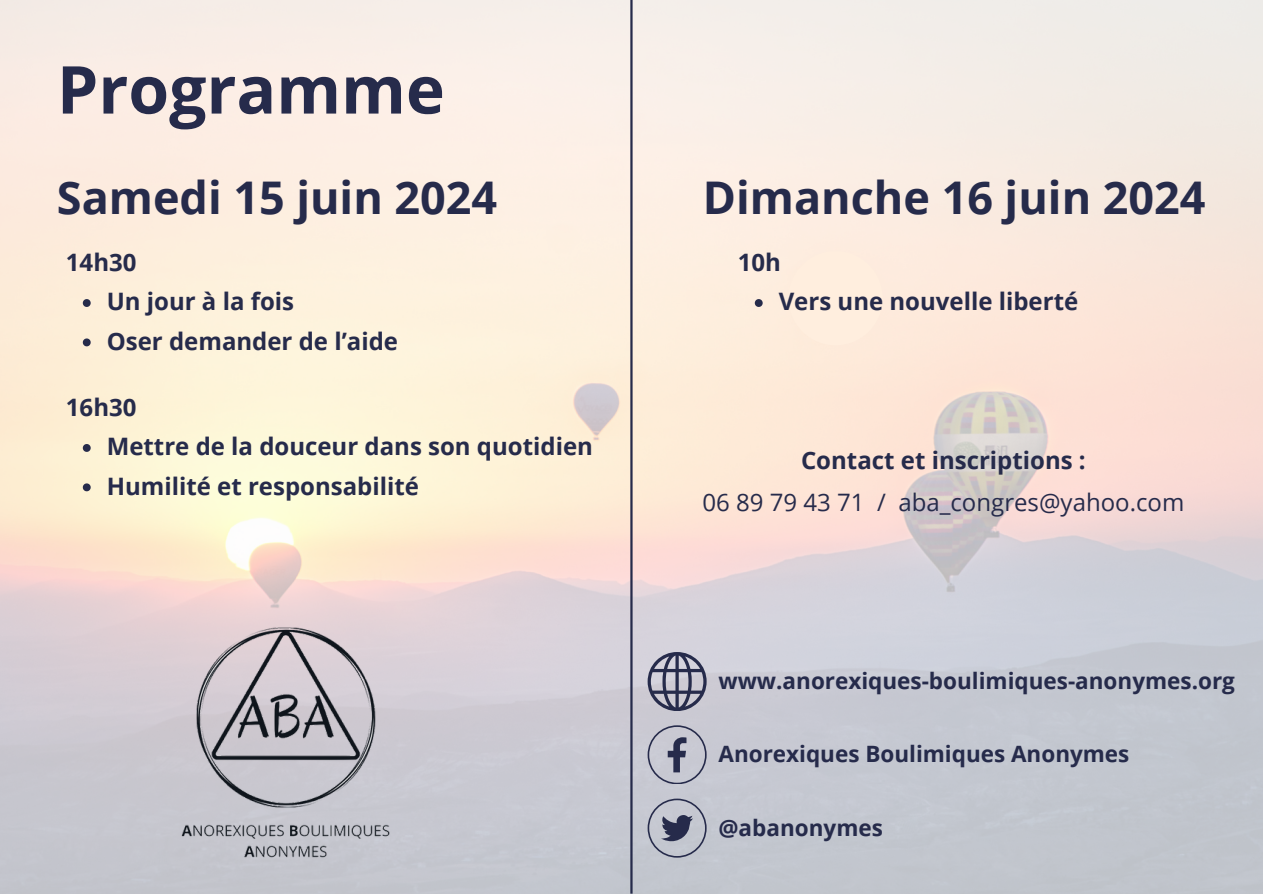
<style>
.page{position:relative;width:1263px;height:894px;background:#fff}
.page>*{position:absolute;margin:0;border:0;box-sizing:border-box;transform-origin:0 0}
.t1{font:700 66px "Open Sans";color:#262b4b}
.t2{font:700 45px "Open Sans";color:#262b4b}
.t3{font:700 24px "Open Sans";color:#262b4b}
.t4{font:24px "Open Sans";color:#262b4b}
.t5{font:700 22.5px "Open Sans";color:#262b4b}
</style>
<div class="page">
<img style="left:0;top:0;width:1263px;height:893px">
<svg style="left:648px;top:725px;width:58px;height:58px;background:#abadba"></svg>
<svg style="left:648px;top:798px;width:58px;height:58px;background:#a0a3b1"></svg>
<svg style="left:648px;top:651px;width:58px;height:59px;background:#8d8ea0"></svg>
<div style="left:788px;top:251px;width:95px;height:94px;background:#ffeede;border-radius:50%"></div>
<hr style="left:630px;top:0;width:3px;height:893px;background:#262b4b">
<img style="left:180px;top:624px;width:212px;height:233px">
<svg style="left:83px;top:444px;width:8px;height:8px"></svg>
<svg style="left:83px;top:483px;width:8px;height:8px"></svg>
<svg style="left:83px;top:299px;width:8px;height:8px"></svg>
<svg style="left:83px;top:338px;width:8px;height:8px"></svg>
<svg style="left:755px;top:299px;width:8px;height:8px"></svg>
<h1 class="t1" style="left:57px;top:43px;width:389px">Programme</h1>
<p class="t2" style="left:57px;top:166px;width:442px">Samedi 15 juin 2024</p>
<h3 class="t3" style="left:66px;top:245px;width:72px">14h30</h3>
<p class="t3" style="left:107px;top:284px;width:189px">Un jour à la fois</p>
<p class="t3" style="left:107px;top:324px;width:293px">Oser demander de l’aide</p>
<h2 class="t3" style="left:66px;top:390px;width:72px">16h30</h2>
<h3 class="t3" style="left:107px;top:429px;width:488px">Mettre de la douceur dans son quotidien</h3>
<p class="t3" style="left:107px;top:469px;width:314px">Humilité et responsabilité</p>
<p class="t2" style="left:703px;top:166px;width:504px">Dimanche 16 juin 2024</p>
<p class="t3" style="left:738px;top:245px;width:45px">10h</p>
<p class="t3" style="left:779px;top:284px;width:301px">Vers une nouvelle liberté</p>
<p class="t3" style="left:801px;top:443px;width:286px">Contact et inscriptions :</p>
<p class="t4" style="left:702px;top:485px;width:483px">06 89 79 43 71 / aba_congres@yahoo.com</p>
<h3 class="t5" style="left:718px;top:664px;width:518px">www.anorexiques-boulimiques-anonymes.org</h3>
<p class="t5" style="left:718px;top:738px;width:412px">Anorexiques Boulimiques Anonymes</p>
<h2 class="t5" style="left:718px;top:811px;width:166px">@abanonymes</h2>
</div>
